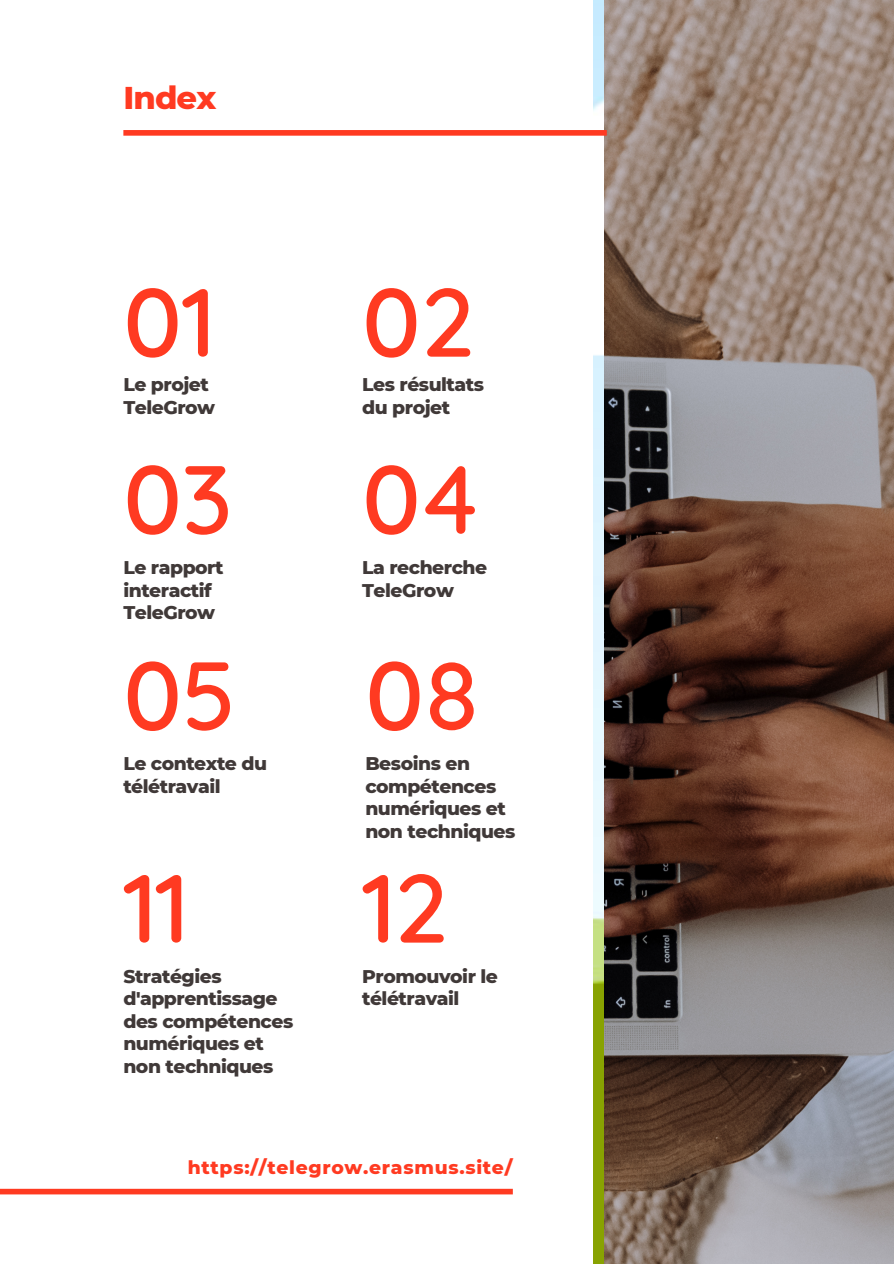
<style>
.page{position:relative;width:894px;height:1264px;background:#fff}
.page>*{position:absolute;margin:0;border:0;box-sizing:border-box;transform-origin:0 0}
.t1{font:500 96.6px "Quicksand";color:#ff3a21}
.t2{font:800 32.1px "Montserrat";letter-spacing:-.025em;color:#ff3a21}
.t3{font:800 18.75px/22.5px "Montserrat";letter-spacing:-.025em;color:#403938}
.t4{font:800 18.75px "Montserrat";letter-spacing:.04em;color:#ff3a21}
</style>
<div class="page">
<img style="left:593px;top:0;width:11px;height:1263px">
<img style="left:604px;top:0;width:289px;height:1263px">
<div style="left:123px;top:130px;width:483px;height:6px;background:#ff3a21"></div>
<div style="left:0;top:1188px;width:512px;height:6px;background:#ff3a21"></div>
<p class="t2" style="left:123px;top:78px;width:94px">Index</p>
<p class="t1" style="left:123px;top:260px;width:94px">01</p>
<p class="t3" style="left:123px;top:373px;width:93px">Le projet<br>TeleGrow</p>
<p class="t1" style="left:123px;top:437px;width:110px">03</p>
<p class="t3" style="left:123px;top:556px;width:102px">Le rapport interactif<br>TeleGrow</p>
<p class="t1" style="left:123px;top:633px;width:115px">05</p>
<p class="t3" style="left:123px;top:752px;width:145px">Le contexte du télétravail</p>
<p class="t1" style="left:123px;top:846px;width:67px">11</p>
<p class="t3" style="left:123px;top:964px;width:171px">Stratégies d'apprentissage des compétences numériques et non techniques</p>
<p class="t1" style="left:362px;top:260px;width:113px">02</p>
<p class="t3" style="left:362px;top:373px;width:123px">Les résultats du projet</p>
<p class="t1" style="left:362px;top:437px;width:120px">04</p>
<p class="t3" style="left:362px;top:556px;width:126px">La recherche<br>TeleGrow</p>
<p class="t1" style="left:365px;top:633px;width:116px">08</p>
<p class="t3" style="left:365px;top:752px;width:151px">Besoins en compétences numériques et non techniques</p>
<p class="t1" style="left:362px;top:846px;width:86px">12</p>
<p class="t3" style="left:362px;top:964px;width:137px">Promouvoir le télétravail</p>
<p class="t4" style="left:188px;top:1156px;width:326px">https://telegrow.erasmus.site/</p>
</div>
